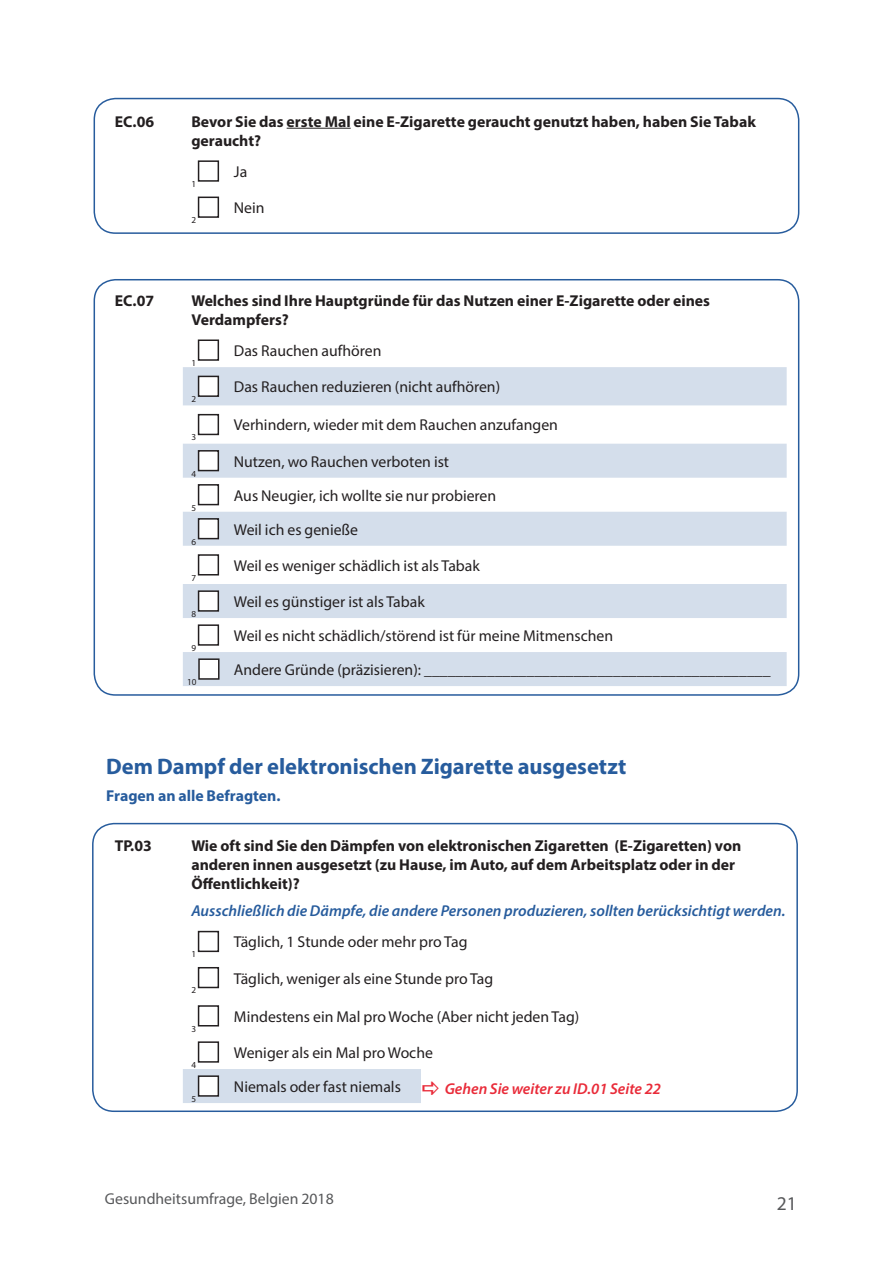
<style>
.page{position:relative;width:893px;height:1263px;background:#fff}
.page>*{position:absolute;margin:0;border:0;box-sizing:border-box;transform-origin:0 0}
.T_1_nl_blu{font:700 22.5px "Myriad Pro";color:#275c9d}
.t1{font:19.5px "Myriad Pro";color:#57585a}
.body_nl{font:15.75px "Myriad Pro";color:#231f20}
.body_nl_gras{font:700 15.75px/18.9px "Myriad Pro";color:#231f20}
.body_nl_gras-2{font:italic 600 15.75px "Myriad Pro";color:#275c9d}
.t2{font:15.75px "Myriad Pro";color:#57585a}
.body_nl-2{font:italic 600 15.75px "Myriad Pro";color:#e92b39}
.body_nl-3{font:700 15.75px "Myriad Pro";color:#275c9d}
.body_nl-4{font:9.15px "Myriad Pro";color:#231f20}
</style>
<div class="page">
<hr style="left:287px;top:128px;width:64px;height:1px;background:#231f20">
<div style="left:198px;top:160px;width:21px;height:22px;border:2px solid #231f20"></div>
<div style="left:198px;top:197px;width:21px;height:21px;border:2px solid #231f20"></div>
<svg style="left:183px;top:367px;width:604px;height:319px;fill:#d4deeb"></svg>
<div style="left:198px;top:339px;width:21px;height:22px;border:2px solid #231f20"></div>
<div style="left:199px;top:376px;width:19px;height:20px;background:#fff"></div>
<div style="left:198px;top:376px;width:21px;height:21px;border:2px solid #231f20"></div>
<div style="left:199px;top:415px;width:19px;height:19px;background:#fff"></div>
<div style="left:198px;top:414px;width:21px;height:21px;border:2px solid #231f20"></div>
<div style="left:199px;top:451px;width:19px;height:20px;background:#fff"></div>
<div style="left:198px;top:450px;width:21px;height:21px;border:2px solid #231f20"></div>
<div style="left:199px;top:485px;width:19px;height:20px;background:#fff"></div>
<div style="left:198px;top:484px;width:21px;height:21px;border:2px solid #231f20"></div>
<div style="left:199px;top:519px;width:19px;height:20px;background:#fff"></div>
<div style="left:198px;top:518px;width:21px;height:21px;border:2px solid #231f20"></div>
<div style="left:199px;top:555px;width:19px;height:20px;background:#fff"></div>
<div style="left:198px;top:554px;width:21px;height:21px;border:2px solid #231f20"></div>
<div style="left:199px;top:591px;width:19px;height:20px;background:#fff"></div>
<div style="left:198px;top:590px;width:21px;height:22px;border:2px solid #231f20"></div>
<div style="left:199px;top:625px;width:19px;height:20px;background:#fff"></div>
<div style="left:198px;top:624px;width:21px;height:22px;border:2px solid #231f20"></div>
<div style="left:199px;top:659px;width:20px;height:20px;background:#fff"></div>
<div style="left:198px;top:658px;width:22px;height:22px;border:2px solid #231f20"></div>
<div style="left:198px;top:931px;width:21px;height:21px;border:2px solid #231f20"></div>
<div style="left:198px;top:967px;width:21px;height:21px;border:2px solid #231f20"></div>
<div style="left:198px;top:1005px;width:21px;height:21px;border:2px solid #231f20"></div>
<div style="left:198px;top:1041px;width:21px;height:22px;border:2px solid #231f20"></div>
<div style="left:94px;top:279px;width:705px;height:417px;border:2px solid #275c9d;border-radius:21px"></div>
<div style="left:94px;top:98px;width:705px;height:136px;border:2px solid #275c9d;border-radius:21px"></div>
<div style="left:92px;top:823px;width:706px;height:289px;border:2px solid #275c9d;border-radius:21px"></div>
<div style="left:183px;top:1069px;width:238px;height:34px;background:#d4deeb"></div>
<p class="body_nl_gras" style="left:115px;top:111px;width:41px">EC.06</p>
<p class="body_nl_gras" style="left:191px;top:111px;width:566px">Bevor Sie das erste Mal eine E-Zigarette geraucht genutzt haben, haben Sie Tabak geraucht?</p>
<p class="body_nl-4" style="left:191px;top:178px;width:6px">1</p>
<p class="body_nl" style="left:234px;top:162px;width:15px">Ja</p>
<p class="body_nl-4" style="left:191px;top:214px;width:6px">2</p>
<p class="body_nl" style="left:234px;top:198px;width:32px">Nein</p>
<p class="body_nl_gras" style="left:115px;top:290px;width:41px">EC.07</p>
<p class="body_nl_gras" style="left:191px;top:290px;width:520px">Welches sind Ihre Hauptgründe für das Nutzen einer E-Zigarette oder eines<br>Verdampfers?</p>
<p class="body_nl-4" style="left:191px;top:357px;width:6px">1</p>
<p class="body_nl" style="left:234px;top:341px;width:149px">Das Rauchen aufhören</p>
<p class="body_nl-4" style="left:191px;top:393px;width:6px">2</p>
<p class="body_nl-4" style="left:191px;top:432px;width:6px">3</p>
<p class="body_nl-4" style="left:191px;top:468px;width:6px">4</p>
<p class="body_nl-4" style="left:191px;top:502px;width:6px">5</p>
<p class="body_nl-4" style="left:191px;top:536px;width:6px">6</p>
<p class="body_nl-4" style="left:191px;top:572px;width:6px">7</p>
<p class="body_nl-4" style="left:191px;top:608px;width:6px">8</p>
<p class="body_nl-4" style="left:191px;top:642px;width:6px">9</p>
<p class="body_nl-4" style="left:187px;top:676px;width:11px">10</p>
<p class="body_nl" style="left:234px;top:377px;width:268px">Das Rauchen reduzieren (nicht aufhören)</p>
<p class="body_nl" style="left:234px;top:415px;width:326px">Verhindern, wieder mit dem Rauchen anzufangen</p>
<p class="body_nl" style="left:234px;top:452px;width:217px">Nutzen, wo Rauchen verboten ist</p>
<p class="body_nl" style="left:234px;top:486px;width:264px">Aus Neugier, ich wollte sie nur probieren</p>
<p class="body_nl" style="left:234px;top:520px;width:126px">Weil ich es genieße</p>
<p class="body_nl" style="left:234px;top:556px;width:247px">Weil es weniger schädlich ist als Tabak</p>
<p class="body_nl" style="left:234px;top:592px;width:192px">Weil es günstiger ist als Tabak</p>
<p class="body_nl" style="left:234px;top:626px;width:381px">Weil es nicht schädlich/störend ist für meine Mitmenschen</p>
<p class="body_nl" style="left:234px;top:660px;width:538px">Andere Gründe (präzisieren): ____________________________________________</p>
<p class="T_1_nl_blu" style="left:106px;top:752px;width:521px">Dem Dampf der elektronischen Zigarette ausgesetzt</p>
<p class="body_nl-3" style="left:106px;top:786px;width:176px">Fragen an alle Befragten.</p>
<p class="body_nl_gras" style="left:115px;top:835px;width:39px">TP.03</p>
<p class="body_nl_gras" style="left:191px;top:835px;width:552px">Wie oft sind Sie den Dämpfen von elektronischen Zigaretten (E-Zigaretten) von anderen innen ausgesetzt (zu Hause, im Auto, auf dem Arbeitsplatz oder in der<br>Öffentlichkeit)?</p>
<p class="body_nl_gras-2" style="left:191px;top:901px;width:596px">Ausschließlich die Dämpfe, die andere Personen produzieren, sollten berücksichtigt werden.</p>
<p class="body_nl-4" style="left:191px;top:949px;width:6px">1</p>
<p class="body_nl" style="left:234px;top:932px;width:235px">Täglich, 1 Stunde oder mehr pro Tag</p>
<p class="body_nl-4" style="left:191px;top:985px;width:6px">2</p>
<p class="body_nl-4" style="left:191px;top:1023px;width:6px">3</p>
<p class="body_nl-4" style="left:191px;top:1059px;width:6px">4</p>
<p class="body_nl-4" style="left:191px;top:1093px;width:6px">5</p>
<p class="body_nl" style="left:234px;top:968px;width:261px">Täglich, weniger als eine Stunde pro Tag</p>
<p class="body_nl" style="left:234px;top:1007px;width:347px">Mindestens ein Mal pro Woche (Aber nicht jeden Tag)</p>
<p class="body_nl" style="left:234px;top:1043px;width:201px">Weniger als ein Mal pro Woche</p>
<p class="body_nl" style="left:234px;top:1077px;width:169px">Niemals oder fast niemals</p>
<p class="body_nl-2" style="left:445px;top:1079px;width:218px">Gehen Sie weiter zu ID.01 Seite 22</p>
<p class="t2" style="left:105px;top:1189px;width:230px">Gesundheitsumfrage, Belgien 2018</p>
<p class="t1" style="left:777px;top:1191px;width:22px">21</p>
</div>
